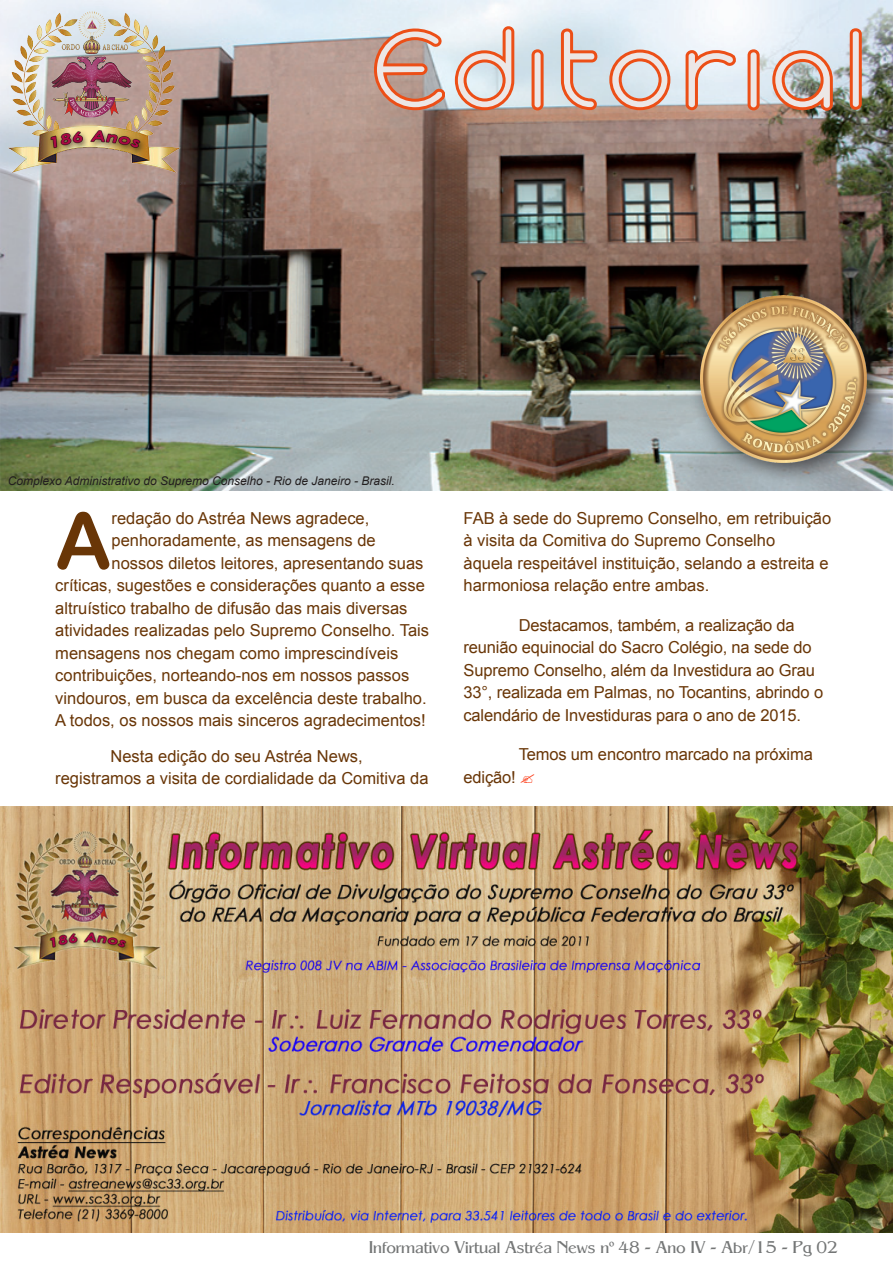
<style>
.page{position:relative;width:893px;height:1263px;background:#fff}
.page>*{position:absolute;margin:0;border:0;box-sizing:border-box;transform-origin:0 0}
.t1{font:108px "Cyclo Trial";letter-spacing:.025em;color:#ece7e6}
.t2{font:78.3px "Arial Rounded MT Bold";color:#693607}
.t3{font:16.5px/22.5px "Arial";color:#693607}
.t4{font:16.5px "Aida";color:#747676}
.t5{font:italic 12px "Arial";color:#231f20}
.s1{font-family:"Times New Roman"}
</style>
<div class="page">
<img style="left:0;top:0;width:893px;height:491px">
<img style="left:0;top:0;width:188px;height:186px">
<svg style="left:371px;top:23px;width:146px;height:90px;background:#d8a08d"></svg>
<div style="left:532px;top:49px;width:12px;height:61px;border:6px solid #ec4f17;border-radius:3px"></div>
<svg style="left:558px;top:26px;width:42px;height:87px;background:#d9a493"></svg>
<svg style="left:606px;top:47px;width:67px;height:66px;background:#dea08b"></svg>
<svg style="left:683px;top:47px;width:56px;height:66px;background:#e2b2a3"></svg>
<div style="left:748px;top:49px;width:12px;height:61px;border:6px solid #ec4f17;border-radius:3px"></div>
<img style="left:769px;top:47px;width:67px;height:67px">
<div style="left:850px;top:28px;width:12px;height:82px;border:6px solid #ec4f17;border-radius:3px"></div>
<div style="left:686px;top:282px;width:204px;height:203px;background:#231f20;opacity:.75"></div>
<img style="left:700px;top:296px;width:166px;height:166px">
<img style="left:0;top:806px;width:893px;height:426px">
<p class="t1" style="left:370px;top:28px;width:501px">Editorial</p>
<p class="t5" style="left:8px;top:473px;width:389px">Complexo Administrativo do Supremo Conselho - Rio de Janeiro - Brasil.</p>
<p class="t2" style="left:55px;top:495px;width:58px">A</p>
<p class="t3" style="left:112px;top:507px;width:259px">redação do Astréa News agradece,</p>
<p class="t3" style="left:112px;top:529px;width:266px">penhoradamente, as mensagens de</p>
<p class="t3" style="left:112px;top:552px;width:313px">nossos diletos leitores, apresentando suas</p>
<p class="t3" style="left:55px;top:574px;width:371px">críticas, sugestões e considerações quanto a esse</p>
<p class="t3" style="left:55px;top:597px;width:354px">altruístico trabalho de difusão das mais diversas</p>
<p class="t3" style="left:55px;top:619px;width:375px">atividades realizadas pelo Supremo Conselho. Tais</p>
<p class="t3" style="left:55px;top:642px;width:344px">mensagens nos chegam como imprescindíveis</p>
<p class="t3" style="left:55px;top:664px;width:355px">contribuições, norteando-nos em nossos passos</p>
<p class="t3" style="left:55px;top:687px;width:373px">vindouros, em busca da excelência deste trabalho.</p>
<p class="t3" style="left:55px;top:709px;width:372px">A todos, os nossos mais sinceros agradecimentos!</p>
<p class="t3" style="left:55px;top:744px;width:375px;text-indent:55px">Nesta edição do seu Astréa News, registramos a visita de cordialidade da Comitiva da</p>
<p class="t3" style="left:463px;top:507px;width:369px">FAB à sede do Supremo Conselho, em retribuição à visita da Comitiva do Supremo Conselho<br>àquela respeitável instituição, selando a estreita e harmoniosa relação entre ambas.</p>
<p class="t3" style="left:463px;top:614px;width:361px;text-indent:55px">Destacamos, também, a realização da reunião equinocial do Sacro Colégio, na sede do Supremo Conselho, além da Investidura ao Grau 33°, realizada em Palmas, no Tocantins, abrindo o calendário de Investiduras para o ano de 2015.</p>
<p class="t3" style="left:519px;top:743px;width:296px">Temos um encontro marcado na próxima</p>
<p class="t3" style="left:463px;top:766px;width:54px">edição!</p>
<p class="t4" style="left:369px;top:1236px;width:470px">Informativo Virtual Astréa News n<span class="s1">º</span> 48 - Ano IV - Abr/15 - Pg 02</p>
</div>
